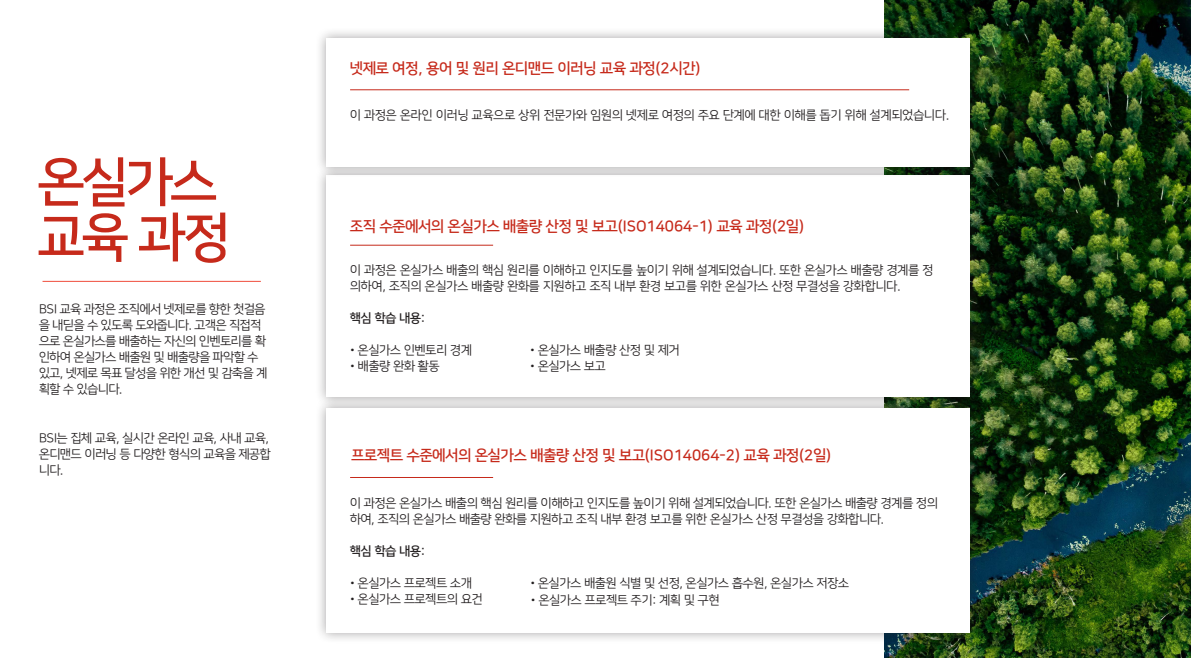
<style>
.page{position:relative;width:1191px;height:658px;background:#fff}
.page>*{position:absolute;margin:0;border:0;box-sizing:border-box;transform-origin:0 0}
.Heading_2_Red{font:53px/55.2px "Nanum Square ac B";letter-spacing:-.025em;color:#c62a1b}
.t1{font:15px "Nanum Square ac B";color:#c62a1b}
.Body{font:12.5px/16px "Nanum Square ac R";color:#231f20}
.t2{font:12.5px "Nanum Square ac B";color:#231f20}
.s1{font-family:"BSI Gesta"}
</style>
<div class="page">
<img style="left:884px;top:0;width:307px;height:658px">
<hr style="left:43px;top:281px;width:218px;height:1px;background:#ef4d3c">
<div style="left:315px;top:396px;width:666px;height:247px;background:#231f20;opacity:.4"></div>
<div style="left:326px;top:407px;width:643px;height:225px;background:#fff"></div>
<hr style="left:350px;top:477px;width:143px;height:1px;background:#c62a1b">
<div style="left:315px;top:164px;width:666px;height:244px;background:#231f20;opacity:.4"></div>
<div style="left:326px;top:175px;width:643px;height:222px;background:#fff"></div>
<hr style="left:350px;top:245px;width:143px;height:1px;background:#c62a1b">
<div style="left:315px;top:27px;width:666px;height:151px;background:#231f20;opacity:.4"></div>
<div style="left:326px;top:38px;width:643px;height:128px;background:#fff"></div>
<hr style="left:350px;top:89px;width:559px;height:1px;background:#c62a1b">
<p class="Heading_2_Red" style="left:38px;top:155px;width:193px">온실가스 교육 과정</p>
<p class="Body" style="left:39px;top:301px;width:230px">BSI 교육 과정은 조직에서 넷제로를 향한 첫걸음 을 내딛을 수 있도록 도와줍니다. 고객은 직접적 으로 온실가스를 배출하는 자신의 인벤토리를 확 인하여 온실가스 배출원 및 배출량을 파악할 수 있고, 넷제로 목표 달성을 위한 개선 및 감축을 계 획할 수 있습니다.</p>
<p class="Body" style="left:39px;top:430px;width:233px">BSI는 집체 교육, 실시간 온라인 교육, 사내 교육, 온디맨드 이러닝 등 다양한 형식의 교육을 제공합 니다.</p>
<p class="t1" style="left:350px;top:60px;width:352px">넷제로 여정, 용어 및 원리 온디맨드 이러닝 교육 과정(2시간)</p>
<p class="Body" style="left:350px;top:107px;width:600px">이 과정은 온라인 이러닝 교육으로 상위 전문가와 임원의 넷제로 여정의 주요 단계에 대한 이해를 돕기 위해 설계되었습니다.</p>
<p class="t1" style="left:350px;top:218px;width:455px">조직 수준에서의 온실가스 배출량 산정 및 보고(ISO14064-1) 교육 과정(2일)</p>
<p class="Body" style="left:350px;top:262px;width:584px">이 과정은 온실가스 배출의 핵심 원리를 이해하고 인지도를 높이기 위해 설계되었습니다. 또한 온실가스 배출량 경계를 정 의하여, 조직의 온실가스 배출량 완화를 지원하고 조직 내부 환경 보고를 위한 온실가스 산정 무결성을 강화합니다.</p>
<p class="t2" style="left:350px;top:311px;width:77px">핵심 학습 내용:</p>
<p class="Body" style="left:350px;top:342px;width:123px"><span class="s1">•</span> 온실가스 인벤토리 경계</p>
<p class="Body" style="left:350px;top:358px;width:91px"><span class="s1">•</span> 배출량 완화 활동</p>
<p class="Body" style="left:530px;top:342px;width:151px"><span class="s1">•</span> 온실가스 배출량 산정 및 제거</p>
<p class="Body" style="left:530px;top:358px;width:77px"><span class="s1">•</span> 온실가스 보고</p>
<p class="t1" style="left:351px;top:447px;width:481px">프로젝트 수준에서의 온실가스 배출량 산정 및 보고(ISO14064-2) 교육 과정(2일)</p>
<p class="Body" style="left:350px;top:495px;width:589px">이 과정은 온실가스 배출의 핵심 원리를 이해하고 인지도를 높이기 위해 설계되었습니다. 또한 온실가스 배출량 경계를 정의 하여, 조직의 온실가스 배출량 완화를 지원하고 조직 내부 환경 보고를 위한 온실가스 산정 무결성을 강화합니다.</p>
<p class="t2" style="left:350px;top:544px;width:77px">핵심 학습 내용:</p>
<p class="Body" style="left:350px;top:575px;width:123px"><span class="s1">•</span> 온실가스 프로젝트 소개</p>
<p class="Body" style="left:530px;top:575px;width:320px"><span class="s1">•</span> 온실가스 배출원 식별 및 선정, 온실가스 흡수원, 온실가스 저장소</p>
<p class="Body" style="left:350px;top:591px;width:134px"><span class="s1">•</span> 온실가스 프로젝트의 요건</p>
<p class="Body" style="left:531px;top:592px;width:190px"><span class="s1">•</span> 온실가스 프로젝트 주기: 계획 및 구현</p>
</div>
